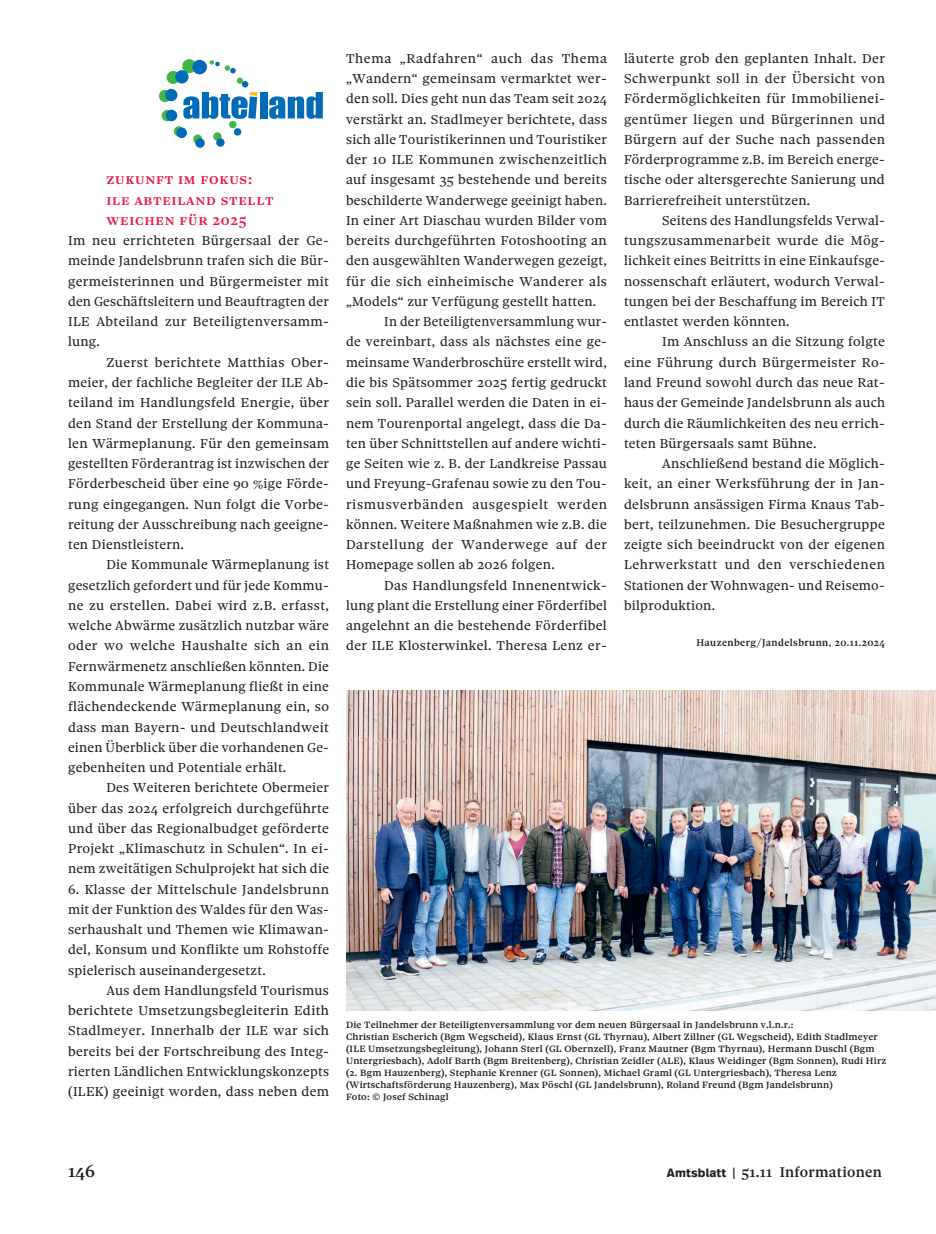
<style>
.page{position:relative;width:936px;height:1234px;background:#fff}
.page>*{position:absolute;margin:0;border:0;box-sizing:border-box;transform-origin:0 0}
.t1{font:500 18px "Sole Serif Text";color:#231f20}
.t2{font:500 15.3px/20.2px "Sole Serif Subhead";letter-spacing:.05em;color:#ed1845}
.t3{font:500 15px "Sole Serif Text";letter-spacing:.02em;color:#231f20}
.t4{font:13.8px/20.2px "Sole Serif Text";letter-spacing:.02em;color:#231f20;text-align:justify}
.t5{font:13.8px "Sole Serif Text";letter-spacing:.05em;color:#231f20}
.t6{font:13.8px "Sole Serif Text";letter-spacing:.02em;color:#231f20;scale:.96 1}
.t7{font:13.8px "Sole Serif Text";letter-spacing:.045em;color:#231f20}
.t8{font:500 10.5px "Sole Serif Subhead";letter-spacing:.04em;color:#231f20}
.t9{font:500 9.75px/12px "Sole Serif Caption";letter-spacing:.02em;color:#231f20}
.s1{font-family:"Real Text Pro";font-weight:700;font-size:12px}
.s2{font-family:"Real Text Pro";font-size:12px}
</style>
<div class="page">
<svg style="left:162px;top:110px;width:11px;height:11px"></svg>
<div style="left:174px;top:126px;width:10px;height:10px;background:#42b649;border-radius:50%"></div>
<div style="left:213px;top:132px;width:8px;height:9px;background:#42b649;border-radius:50%"></div>
<svg style="left:193px;top:134px;width:9px;height:10px"></svg>
<svg style="left:182px;top:59px;width:14px;height:14px"></svg>
<div style="left:167px;top:71px;width:13px;height:13px;background:#42b649;border-radius:50%"></div>
<div style="left:159px;top:90px;width:12px;height:12px;background:#42b649;border-radius:50%"></div>
<div style="left:229px;top:121px;width:7px;height:7px;background:#42b649;border-radius:50%"></div>
<div style="left:260px;top:92px;width:7px;height:26px;background:#006cb7"></div>
<svg style="left:269px;top:92px;width:54px;height:27px"></svg>
<div style="left:234px;top:128px;width:7px;height:8px;background:#006cb7;border-radius:50%"></div>
<div style="left:216px;top:138px;width:9px;height:9px;background:#006cb7;border-radius:50%"></div>
<svg style="left:195px;top:138px;width:10px;height:10px"></svg>
<div style="left:176px;top:127px;width:11px;height:11px;background:#006cb7;border-radius:50%"></div>
<div style="left:166px;top:110px;width:11px;height:11px;background:#006cb7;border-radius:50%"></div>
<div style="left:165px;top:89px;width:12px;height:12px;background:#006cb7;border-radius:50%"></div>
<div style="left:175px;top:70px;width:13px;height:13px;background:#006cb7;border-radius:50%"></div>
<svg style="left:183px;top:60px;width:74px;height:59px"></svg>
<img style="left:346px;top:690px;width:589px;height:319px">
<p class="t2" style="left:106px;top:169px;width:147px">Zukunft im Fokus:<br>ILE</p>
<p class="t2" style="left:106px;top:189px;width:169px;text-indent:28px">Abteiland stellt<br>Weichen für 2025</p>
<p class="t4" style="left:68px;top:230px;width:262px">Im neu errichteten Bürgersaal der Ge&shy;meinde Jandelsbrunn trafen sich die Bür&shy;germeisterinnen und Bürgermeister mit den Geschäftsleitern und Beauftragten der ILE Abteiland zur Beteiligtenversamm&shy;lung.</p>
<p class="t4" style="left:68px;top:352px;width:262px;text-indent:38px">Zuerst berichtete Matthias Ober&shy;meier, der fachliche Begleiter der ILE Ab&shy;teiland im Handlungsfeld Energie, über den Stand der Erstellung der Kommuna&shy;len Wärmeplanung. Für den gemeinsam gestellten Förderantrag ist inzwischen der Förderbescheid über eine 90 %ige Förde&shy;rung eingegangen. Nun folgt die Vorbe&shy;reitung der Ausschreibung nach geeigne&shy;ten Dienstleistern.</p>
<p class="t4" style="left:68px;top:554px;width:262px;text-indent:38px">Die Kommunale Wärmeplanung ist gesetzlich gefordert und für jede Kommu&shy;ne zu erstellen. Dabei wird z.B. erfasst, welche Abwärme zusätzlich nutzbar wäre oder wo welche Haushalte sich an ein Fernwärmenetz anschließen könnten. Die Kommunale Wärmeplanung fließt in eine flächendeckende Wärmeplanung ein, so dass man Bayern- und Deutschlandweit einen Überblick über die vorhandenen Ge&shy;gebenheiten und Potentiale erhält.</p>
<p class="t4" style="left:68px;top:777px;width:262px;text-indent:38px">Des Weiteren berichtete Obermeier über das 2024 erfolgreich durchgeführte und über das Regionalbudget geförderte Projekt „Klimaschutz in Schulen“. In ei&shy;nem zweitätigen Schulprojekt hat sich die</p>
<p class="t4" style="left:68px;top:878px;width:262px">6. Klasse der Mittelschule Jandelsbrunn mit der Funktion des Waldes für den Was&shy;serhaushalt und Themen wie Klimawan&shy;del, Konsum und Konflikte um Rohstoffe spielerisch auseinandergesetzt.</p>
<p class="t4" style="left:68px;top:980px;width:262px;text-indent:38px">Aus dem Handlungsfeld Tourismus berichtete Umsetzungsbegleiterin Edith Stadlmeyer. Innerhalb der ILE war sich bereits bei der Fortschreibung des Integ&shy;rierten Ländlichen Entwicklungskonzepts (ILEK) geeinigt worden, dass neben dem</p>
<p class="t5" style="left:346px;top:50px;width:262px">Thema „Radfahren“ auch das Thema</p>
<p class="t4" style="left:346px;top:68px;width:262px">„Wandern“ gemeinsam vermarktet wer-</p>
<p class="t4" style="left:346px;top:89px;width:262px">den soll. Dies geht nun das Team seit 2024</p>
<p class="t4" style="left:346px;top:109px;width:262px">verstärkt an. Stadlmeyer berichtete, dass</p>
<p class="t4" style="left:346px;top:129px;width:262px">sich alle Touristikerinnen und Touristiker</p>
<p class="t4" style="left:346px;top:149px;width:262px">der 10 ILE Kommunen zwischenzeitlich</p>
<p class="t4" style="left:346px;top:170px;width:262px">auf insgesamt 35 bestehende und bereits</p>
<p class="t4" style="left:346px;top:190px;width:262px">beschilderte Wanderwege geeinigt haben.</p>
<p class="t4" style="left:346px;top:210px;width:262px">In einer Art Diaschau wurden Bilder vom</p>
<p class="t4" style="left:346px;top:230px;width:262px">bereits durchgeführten Fotoshooting an</p>
<p class="t4" style="left:346px;top:251px;width:262px">den ausgewählten Wanderwegen gezeigt,</p>
<p class="t4" style="left:346px;top:271px;width:262px">für die sich einheimische Wanderer als</p>
<p class="t4" style="left:346px;top:291px;width:252px">„Models“ zur Verfügung gestellt hatten.</p>
<p class="t6" style="left:384px;top:314px;width:233px">In der Beteiligtenversammlung wur-</p>
<p class="t4" style="left:346px;top:332px;width:262px">de vereinbart, dass als nächstes eine ge-</p>
<p class="t4" style="left:346px;top:352px;width:262px">meinsame Wanderbroschüre erstellt wird,</p>
<p class="t4" style="left:346px;top:372px;width:262px">die bis Spätsommer 2025 fertig gedruckt</p>
<p class="t4" style="left:346px;top:392px;width:262px">sein soll. Parallel werden die Daten in ei-</p>
<p class="t4" style="left:346px;top:413px;width:262px">nem Tourenportal angelegt, dass die Da-</p>
<p class="t4" style="left:346px;top:433px;width:262px">ten über Schnittstellen auf andere wichti-</p>
<p class="t4" style="left:346px;top:453px;width:262px">ge Seiten wie z. B. der Landkreise Passau</p>
<p class="t4" style="left:346px;top:473px;width:262px">und Freyung-Grafenau sowie zu den Tou-</p>
<p class="t5" style="left:346px;top:496px;width:262px">rismusverbänden ausgespielt werden</p>
<p class="t4" style="left:346px;top:514px;width:262px">können. Weitere Maßnahmen wie z.B. die</p>
<p class="t7" style="left:346px;top:536px;width:262px">Darstellung der Wanderwege auf der</p>
<p class="t4" style="left:346px;top:554px;width:210px">Homepage sollen ab 2026 folgen.</p>
<p class="t4" style="left:384px;top:575px;width:224px">Das Handlungsfeld Innenentwick-</p>
<p class="t4" style="left:346px;top:595px;width:262px">lung plant die Erstellung einer Förderfibel</p>
<p class="t4" style="left:346px;top:615px;width:262px">angelehnt an die bestehende Förderfibel</p>
<p class="t4" style="left:346px;top:635px;width:262px">der ILE Klosterwinkel. Theresa Lenz er-</p>
<p class="t4" style="left:624px;top:48px;width:262px">läuterte grob den geplanten Inhalt. Der Schwerpunkt soll in der Übersicht von Fördermöglichkeiten für Immobilienei&shy;gentümer liegen und Bürgerinnen und Bürgern auf der Suche nach passenden Förderprogramme z.B. im Bereich energe&shy;tische oder altersgerechte Sanierung und Barrierefreiheit unterstützen.</p>
<p class="t4" style="left:624px;top:210px;width:262px;text-indent:38px">Seitens des Handlungsfelds Verwal&shy;tungszusammenarbeit wurde die Mög&shy;lichkeit eines Beitritts in eine Einkaufsge&shy;nossenschaft erläutert, wodurch Verwal&shy;tungen bei der Beschaffung im Bereich IT entlastet werden könnten.</p>
<p class="t4" style="left:624px;top:332px;width:262px;text-indent:38px">Im Anschluss an die Sitzung folgte eine Führung durch Bürgermeister Ro&shy;land Freund sowohl durch das neue Rat&shy;haus der Gemeinde Jandelsbrunn als auch durch die Räumlichkeiten des neu errich&shy;teten Bürgersaals samt Bühne.</p>
<p class="t4" style="left:624px;top:453px;width:262px;text-indent:38px">Anschließend bestand die Möglich&shy;keit, an einer Werksführung der in Jan&shy;delsbrunn ansässigen Firma Knaus Tab&shy;bert, teilzunehmen. Die Besuchergruppe zeigte sich beeindruckt von der eigenen Lehrwerkstatt und den verschiedenen Stationen der Wohnwagen- und Reisemo&shy;bilproduktion.</p>
<p class="t8" style="left:696px;top:637px;width:190px">Hauzenberg/Jandelsbrunn, 20.11.2024</p>
<p class="t9" style="left:346px;top:1018px;width:541px">Die Teilnehmer der Beteiligtenversammlung vor dem neuen Bürgersaal in Jandelsbrunn v.l.n.r.:<br>Christian Escherich (Bgm Wegscheid), Klaus Ernst (GL Thyrnau), Albert Zillner (GL Wegscheid), Edith Stadlmeyer (ILE Umsetzungsbegleitung), Johann Sterl (GL Obernzell), Franz Mautner (Bgm Thyrnau), Hermann Duschl (Bgm Untergriesbach), Adolf Barth (Bgm Breitenberg), Christian Zeidler (ALE), Klaus Weidinger (Bgm Sonnen), Rudi Hirz (2. Bgm Hauzenberg), Stephanie Krenner (GL Sonnen), Michael Graml (GL Untergriesbach), Theresa Lenz (Wirtschaftsförderung Hauzenberg), Max Pöschl (GL Jandelsbrunn), Roland Freund (Bgm Jandelsbrunn)<br>Foto: © Josef Schinagl</p>
<h1 class="t1" style="left:68px;top:1160px;width:29px">146</h1>
<p class="t3" style="left:667px;top:1163px;width:216px"><span class="s1">Amtsblatt</span> <span class="s2">|</span> 51.11 Informationen</p>
</div>
